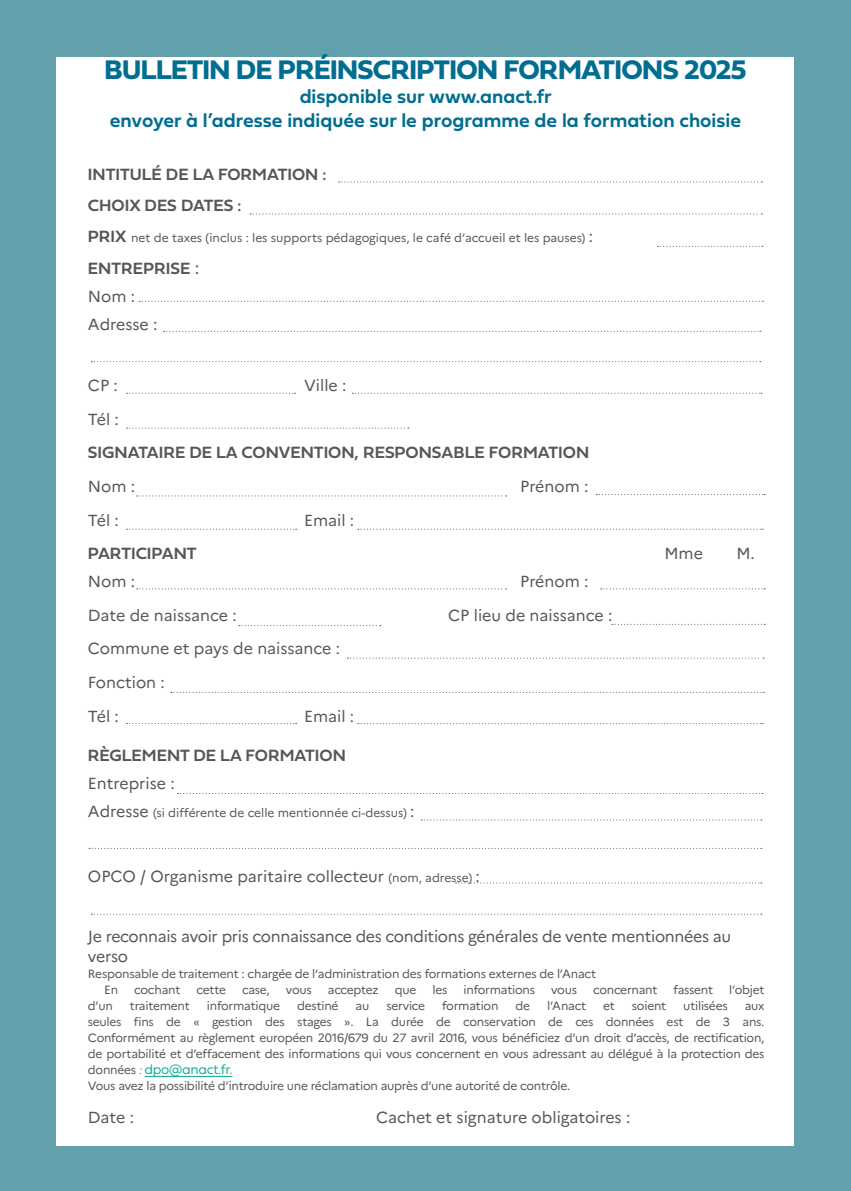
<style>
.page{position:relative;width:851px;height:1191px;background:#fff}
.page>*{position:absolute;margin:0;border:0;box-sizing:border-box;transform-origin:0 0}
.t1{font:28px "Fieldwork Geo Bold";letter-spacing:-.02em;color:#006d91}
.t2{font:20px "Fieldwork Geo Demibold";color:#006d91}
.t3{font:17px "Fieldwork Geo Demibold";color:#575756}
.t4{font:16px/20px "Marianne";letter-spacing:-.005em;color:#575756}
.t5{font:14px "Fieldwork Geo Light";letter-spacing:-.02em;color:#0dae8e}
.t6{font:12px/16px "Marianne";letter-spacing:-.02em;color:#575756;text-align:justify}
.t7{font:12px "Marianne";color:#575756}
.s1{font-size:16px}
.s2{font-family:"Fieldwork Geo Demibold";font-size:17px}
.s3{font-family:"Marianne"}
.s4{font-size:12px}
.s5{font-family:"Marianne";font-size:12px;color:#575756}
.s6{font-family:"Fieldwork";font-weight:300;font-style:italic;font-size:12px;color:#575756}
</style>
<div class="page">
<div style="left:0;top:0;width:850px;height:1191px;background:#62a1ab"></div>
<div style="left:57px;top:57px;width:737px;height:1088px;background:#fff"></div>
<hr style="left:144px;top:1075px;width:88px;height:2px;background:#0dae8e">
<svg style="left:163px;top:331px;width:597px;height:1px"></svg>
<svg style="left:91px;top:361px;width:669px;height:1px"></svg>
<svg style="left:137px;top:495px;width:369px;height:1px"></svg>
<svg style="left:137px;top:588px;width:369px;height:1px"></svg>
<svg style="left:171px;top:692px;width:593px;height:1px"></svg>
<svg style="left:126px;top:529px;width:170px;height:1px"></svg>
<svg style="left:126px;top:723px;width:170px;height:1px"></svg>
<svg style="left:177px;top:793px;width:585px;height:1px"></svg>
<svg style="left:421px;top:819px;width:340px;height:1px"></svg>
<svg style="left:89px;top:848px;width:672px;height:1px"></svg>
<svg style="left:455px;top:882px;width:306px;height:1px"></svg>
<svg style="left:91px;top:913px;width:670px;height:1px"></svg>
<svg style="left:358px;top:529px;width:404px;height:1px"></svg>
<svg style="left:358px;top:723px;width:404px;height:1px"></svg>
<svg style="left:596px;top:494px;width:169px;height:1px"></svg>
<svg style="left:600px;top:588px;width:165px;height:1px"></svg>
<svg style="left:239px;top:625px;width:141px;height:1px"></svg>
<svg style="left:612px;top:624px;width:153px;height:1px"></svg>
<svg style="left:347px;top:657px;width:417px;height:1px"></svg>
<svg style="left:126px;top:427px;width:283px;height:1px"></svg>
<svg style="left:126px;top:393px;width:169px;height:1px"></svg>
<svg style="left:352px;top:393px;width:409px;height:1px"></svg>
<svg style="left:250px;top:213px;width:512px;height:1px"></svg>
<svg style="left:657px;top:246px;width:105px;height:1px"></svg>
<svg style="left:139px;top:301px;width:624px;height:1px"></svg>
<svg style="left:338px;top:181px;width:424px;height:1px"></svg>
<p class="t1" style="left:104px;top:48px;width:643px">BULLETIN DE PRÉINSCRIPTION FORMATIONS 2025</p>
<p class="t2" style="left:299px;top:81px;width:253px">disponible sur www.anact.fr</p>
<p class="t2" style="left:110px;top:105px;width:632px">envoyer à l’adresse indiquée sur le programme de la formation choisie</p>
<p class="t3" style="left:88px;top:160px;width:240px">INTITULÉ DE LA FORMATION <span class="s1">:</span></p>
<p class="t3" style="left:88px;top:192px;width:155px">CHOIX DES DATES <span class="s1">:</span></p>
<p class="t7" style="left:88px;top:231px;width:506px"><span class="s2">PRIX</span> net de taxes (inclus : les supports pédagogiques, le café d’accueil et les pauses) <span class="s1">:</span></p>
<p class="t3" style="left:88px;top:254px;width:113px">ENTREPRISE <span class="s3">:</span></p>
<p class="t4" style="left:88px;top:286px;width:49px">Nom :</p>
<p class="t4" style="left:88px;top:314px;width:71px">Adresse :</p>
<p class="t4" style="left:88px;top:375px;width:31px">CP :</p>
<p class="t4" style="left:304px;top:375px;width:44px">Ville :</p>
<p class="t4" style="left:88px;top:409px;width:33px">Tél :</p>
<p class="t3" style="left:88px;top:439px;width:502px">SIGNATAIRE DE LA CONVENTION, RESPONSABLE FORMATION</p>
<p class="t4" style="left:88px;top:476px;width:49px">Nom :</p>
<p class="t4" style="left:520px;top:476px;width:70px">Prénom :</p>
<p class="t4" style="left:88px;top:510px;width:33px">Tél :</p>
<p class="t4" style="left:304px;top:510px;width:52px">Email :</p>
<p class="t3" style="left:88px;top:540px;width:110px">PARTICIPANT</p>
<p class="t4" style="left:664px;top:543px;width:40px">Mme</p>
<p class="t4" style="left:736px;top:543px;width:20px">M.</p>
<p class="t4" style="left:88px;top:571px;width:49px">Nom :</p>
<p class="t4" style="left:520px;top:571px;width:70px">Prénom :</p>
<p class="t4" style="left:88px;top:605px;width:150px">Date de naissance :</p>
<p class="t4" style="left:448px;top:605px;width:166px">CP lieu de naissance :</p>
<p class="t4" style="left:88px;top:638px;width:254px">Commune et pays de naissance :</p>
<p class="t4" style="left:88px;top:672px;width:78px">Fonction :</p>
<p class="t4" style="left:88px;top:706px;width:33px">Tél :</p>
<p class="t4" style="left:304px;top:706px;width:52px">Email :</p>
<p class="t3" style="left:88px;top:742px;width:259px">RÈGLEMENT DE LA FORMATION</p>
<p class="t4" style="left:88px;top:773px;width:88px">Entreprise :</p>
<p class="t7" style="left:88px;top:805px;width:328px"><span class="s1">Adresse</span> (si différente de celle mentionnée ci-dessus) <span class="s1">:</span></p>
<p class="t4" style="left:88px;top:866px;width:393px">OPCO / Organisme paritaire collecteur <span class="s4">(nom, adresse)</span> :</p>
<p class="t4" style="left:88px;top:926px;width:644px">Je reconnais avoir pris connaissance des conditions générales de vente mentionnées au verso</p>
<p class="t6" style="left:88px;top:965px;width:509px">Responsable de traitement : chargée de l’administration des formations externes de l’Anact</p>
<p class="t6" style="left:104px;top:981px;width:15px">En</p>
<p class="t6" style="left:134px;top:981px;width:48px">cochant</p>
<p class="t6" style="left:196px;top:981px;width:31px">cette</p>
<p class="t6" style="left:242px;top:981px;width:29px">case,</p>
<p class="t6" style="left:286px;top:981px;width:27px">vous</p>
<p class="t6" style="left:328px;top:981px;width:52px">acceptez</p>
<p class="t6" style="left:394px;top:981px;width:23px">que</p>
<p class="t6" style="left:432px;top:981px;width:16px">les</p>
<p class="t6" style="left:463px;top:981px;width:73px">informations</p>
<p class="t6" style="left:551px;top:981px;width:27px">vous</p>
<p class="t6" style="left:593px;top:981px;width:66px">concernant</p>
<p class="t6" style="left:673px;top:981px;width:41px">fassent</p>
<p class="t6" style="left:729px;top:981px;width:37px">l’objet</p>
<p class="t6" style="left:88px;top:997px;width:26px">d’un</p>
<p class="t6" style="left:130px;top:997px;width:62px">traitement</p>
<p class="t6" style="left:207px;top:997px;width:75px">informatique</p>
<p class="t6" style="left:297px;top:997px;width:43px">destiné</p>
<p class="t6" style="left:355px;top:997px;width:15px">au</p>
<p class="t6" style="left:386px;top:997px;width:40px">service</p>
<p class="t6" style="left:442px;top:997px;width:58px">formation</p>
<p class="t6" style="left:515px;top:997px;width:16px">de</p>
<p class="t6" style="left:547px;top:997px;width:41px">l’Anact</p>
<p class="t6" style="left:603px;top:997px;width:13px">et</p>
<p class="t6" style="left:631px;top:997px;width:36px">soient</p>
<p class="t6" style="left:683px;top:997px;width:46px">utilisées</p>
<p class="t6" style="left:88px;top:997px;width:678px;text-indent:656px">aux seules fins de « gestion des stages ». La durée de conservation de ces données est de 3 ans.<br>Conformément au règlement européen 2016/679 du 27 avril 2016, vous bénéficiez d’un droit d’accès, de rectification, de portabilité et d’effacement des informations qui vous concernent en vous adressant au délégué à la protection des</p>
<p class="t5" style="left:88px;top:1058px;width:146px"><span class="s5">données</span> <span class="s6">:</span> dpo@anact.fr.</p>
<p class="t6" style="left:88px;top:1077px;width:484px">Vous avez la possibilité d’introduire une réclamation auprès d’une autorité de contrôle.</p>
<p class="t4" style="left:88px;top:1107px;width:48px">Date :</p>
<p class="t4" style="left:376px;top:1107px;width:256px">Cachet et signature obligatoires :</p>
</div>
